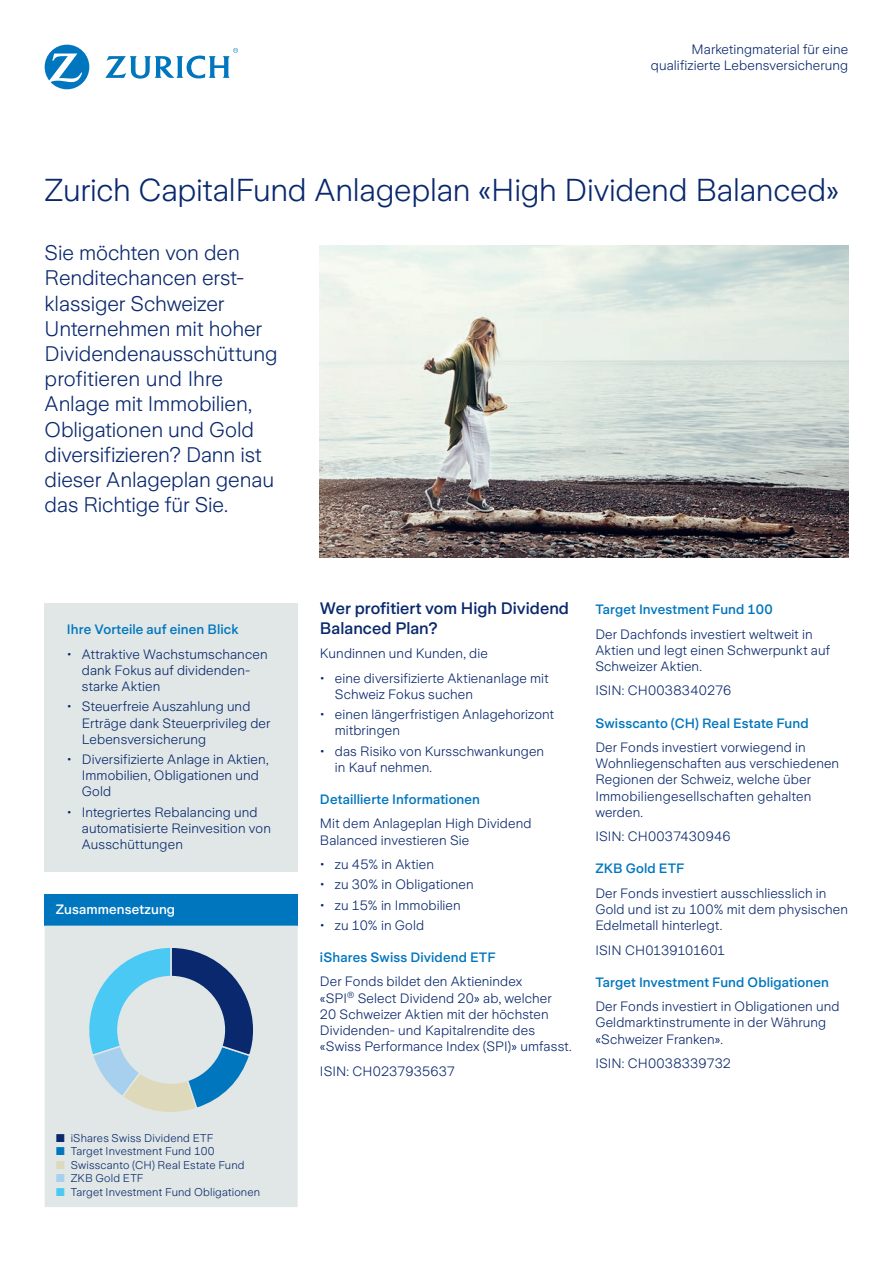
<style>
.page{position:relative;width:893px;height:1263px;background:#fff}
.page>*{position:absolute;margin:0;border:0;box-sizing:border-box;transform-origin:0 0}
.t1{font:300 31.5px "Zurich Sans";letter-spacing:-.01em;color:#09286d}
.t2{font:300 21px/25.2px "Zurich Sans";letter-spacing:-.005em;color:#09286d}
.t3{font:500 16.5px/19.8px "Zurich Sans";color:#09286d}
.t4{font:300 13.5px/16.2px "Zurich Sans";letter-spacing:.01em;color:#09286d}
.t5{font:500 13.5px "Zurich Sans";letter-spacing:.01em;color:#0076be}
.t6{font:500 13.5px "Zurich Sans";letter-spacing:.01em;color:#fff}
.t7{font:300 11.25px/13.5px "Zurich Sans";letter-spacing:.015em;color:#09286d}
.s1{color:#0076be}
.s2{color:#dfd9bb}
.s3{color:#a6d0ee}
.s4{color:#49c9f4}
</style>
<div class="page">
<img style="left:320px;top:245px;width:528px;height:313px">
<div style="left:45px;top:603px;width:253px;height:268px;background:#e0e7e6"></div>
<div style="left:45px;top:894px;width:253px;height:32px;background:#0076be"></div>
<div style="left:45px;top:926px;width:253px;height:281px;background:#e0e7e6"></div>
<svg style="left:78px;top:946px;width:177px;height:171px;background:#8db6cd"></svg>
<div style="left:117px;top:976px;width:108px;height:108px;background:#e0e7e6;border:2px solid #e0e7e6;border-radius:50%"></div>
<svg style="left:45px;top:45px;width:44px;height:44px"></svg>
<svg style="left:105px;top:48px;width:133px;height:31px"></svg>
<p class="t4" style="left:651px;top:42px;width:199px;text-align:right">Marketingmaterial für eine qualifizierte Lebensversicherung</p>
<h1 class="t1" style="left:45px;top:173px;width:796px">Zurich CapitalFund Anlageplan «High Dividend Balanced»</h1>
<p class="t2" style="left:45px;top:241px;width:234px">Sie möchten von den<br>Renditechancen erst&shy;klassiger Schweizer<br>Unternehmen mit hoher<br>Dividendenausschüttung profitieren und Ihre<br>Anlage mit Immobilien,<br>Obligationen und Gold diversifizieren? Dann ist dieser Anlageplan genau das Richtige für Sie.</p>
<p class="t5" style="left:67px;top:622px;width:173px">Ihre Vorteile auf einen Blick</p>
<p class="t4" style="left:82px;top:646px;width:187px;text-indent:-15px">• Attraktive Wachstumschancen dank Fokus auf dividenden&shy;starke Aktien</p>
<p class="t4" style="left:82px;top:699px;width:190px;text-indent:-15px">• Steuerfreie Auszahlung und<br>Erträge dank Steuerprivileg der<br>Lebensversicherung</p>
<p class="t4" style="left:82px;top:751px;width:188px;text-indent:-15px">• Diversifizierte Anlage in Aktien,<br>Immobilien, Obligationen und<br>Gold</p>
<p class="t4" style="left:82px;top:804px;width:191px;text-indent:-15px">• Integriertes Rebalancing und automatisierte Reinvesition von<br>Ausschüttungen</p>
<p class="t6" style="left:56px;top:902px;width:121px">Zusammensetzung</p>
<p class="t7" style="left:56px;top:1131px;width:206px">█ iShares Swiss Dividend ETF<br><span class="s1">█</span> Target Investment Fund 100<br><span class="s2">█</span> Swisscanto (CH) Real Estate Fund<br><span class="s3">█</span> ZKB Gold ETF<br><span class="s4">█</span> Target Investment Fund Obligationen</p>
<p class="t3" style="left:320px;top:599px;width:251px">Wer profitiert vom High Dividend<br>Balanced Plan?</p>
<p class="t4" style="left:320px;top:646px;width:169px">Kundinnen und Kunden, die</p>
<p class="t4" style="left:335px;top:670px;width:215px;text-indent:-15px">• eine diversifizierte Aktienanlage mit<br>Schweiz Fokus suchen</p>
<p class="t4" style="left:335px;top:706px;width:221px;text-indent:-15px">• einen längerfristigen Anlagehorizont mitbringen</p>
<p class="t4" style="left:335px;top:743px;width:211px;text-indent:-15px">• das Risiko von Kursschwankungen in Kauf nehmen.</p>
<p class="t5" style="left:320px;top:792px;width:162px">Detaillierte Informationen</p>
<p class="t4" style="left:320px;top:816px;width:213px">Mit dem Anlageplan High Dividend<br>Balanced investieren Sie</p>
<p class="t4" style="left:320px;top:856px;width:116px">• zu 45% in Aktien</p>
<p class="t4" style="left:320px;top:877px;width:155px">• zu 30% in Obligationen</p>
<p class="t4" style="left:320px;top:897px;width:142px">• zu 15% in Immobilien</p>
<p class="t4" style="left:320px;top:917px;width:106px">• zu 10% in Gold</p>
<p class="t5" style="left:320px;top:950px;width:177px">iShares Swiss Dividend ETF</p>
<p class="t4" style="left:320px;top:974px;width:253px">Der Fonds bildet den Aktienindex<br>«SPI<sup>®</sup> Select Dividend 20» ab, welcher<br>20 Schweizer Aktien mit der höchsten Dividenden- und Kapitalrendite des «Swiss Performance Index (SPI)» umfasst.</p>
<p class="t4" style="left:320px;top:1063px;width:136px">ISIN: CH0237935637</p>
<p class="t5" style="left:595px;top:602px;width:179px">Target Investment Fund 100</p>
<p class="t4" style="left:595px;top:626px;width:236px">Der Dachfonds investiert weltweit in<br>Aktien und legt einen Schwerpunkt auf<br>Schweizer Aktien.</p>
<p class="t4" style="left:595px;top:683px;width:137px">ISIN: CH0038340276</p>
<p class="t5" style="left:595px;top:716px;width:215px">Swisscanto (CH) Real Estate Fund</p>
<p class="t4" style="left:595px;top:739px;width:245px">Der Fonds investiert vorwiegend in<br>Wohnliegenschaften aus verschiedenen<br>Regionen der Schweiz, welche über<br>Immobiliengesellschaften gehalten werden.</p>
<p class="t4" style="left:595px;top:828px;width:137px">ISIN: CH0037430946</p>
<p class="t5" style="left:595px;top:861px;width:91px">ZKB Gold ETF</p>
<p class="t4" style="left:595px;top:885px;width:254px">Der Fonds investiert ausschliesslich in<br>Gold und ist zu 100% mit dem physischen<br>Edelmetall hinterlegt.</p>
<p class="t4" style="left:595px;top:942px;width:132px">ISIN CH0139101601</p>
<p class="t5" style="left:595px;top:975px;width:235px">Target Investment Fund Obligationen</p>
<p class="t4" style="left:595px;top:999px;width:246px">Der Fonds investiert in Obligationen und<br>Geldmarktinstrumente in der Währung «Schweizer Franken».</p>
<p class="t4" style="left:595px;top:1055px;width:137px">ISIN: CH0038339732</p>
</div>
